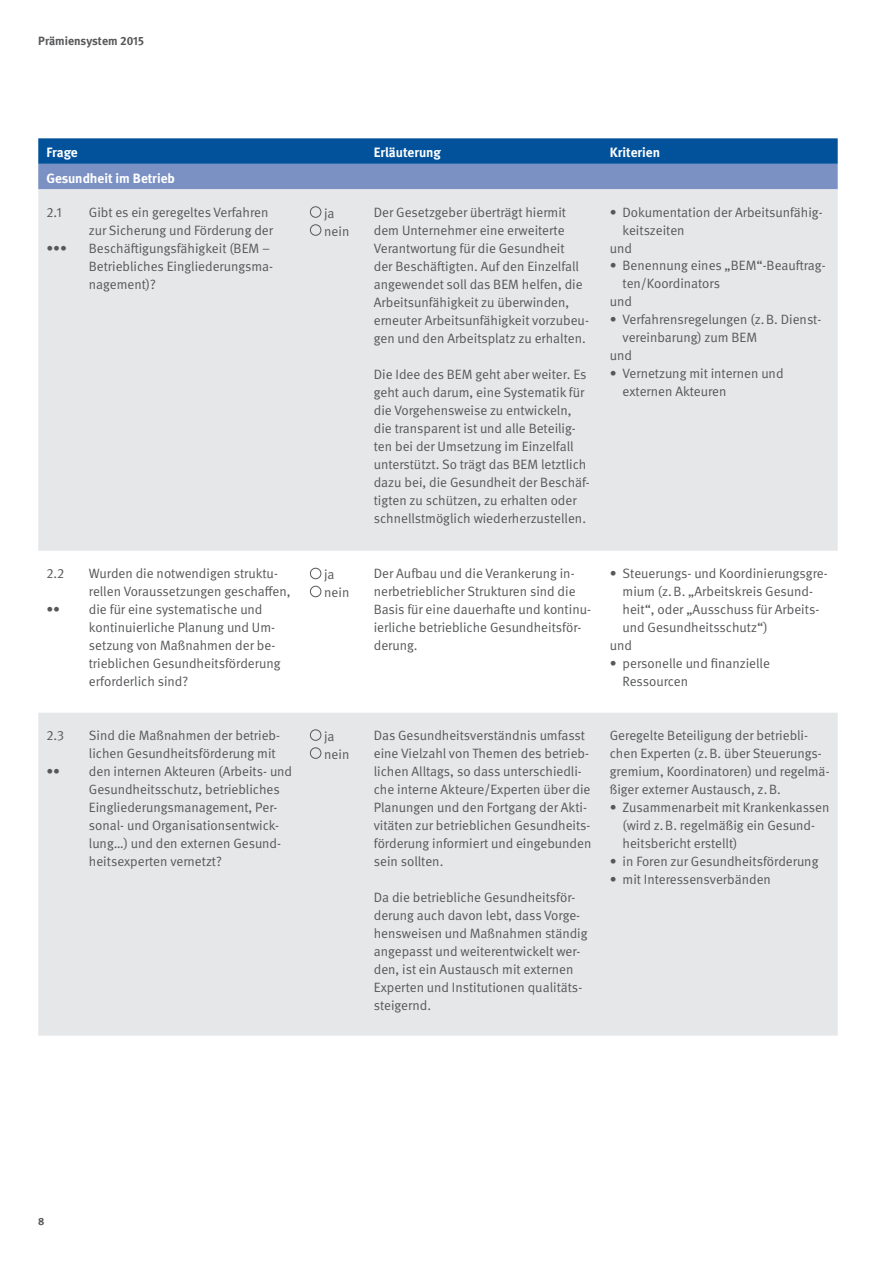
<style>
.page{position:relative;width:893px;height:1263px;background:#fff}
.page>*{position:absolute;margin:0;border:0;box-sizing:border-box;transform-origin:0 0}
.t1{font:13.5px/18px "DGUV Meta";color:#57585a}
.t2{font:700 13.5px "DGUV Meta";color:#fff}
.t3{font:700 12px "DGUV Meta";color:#57585a}
.t4{font:700 10.5px "DGUV Meta";color:#57585a}
</style>
<div class="page">
<svg style="left:38px;top:138px;width:800px;height:51px;background:#4072b0"></svg>
<div style="left:38px;top:189px;width:800px;height:846px;background:#e6e7e9"></div>
<svg style="left:38px;top:551px;width:800px;height:161px"></svg>
<div style="left:310px;top:206px;width:11px;height:12px;border:1px solid #57585a;border-radius:50%"></div>
<div style="left:310px;top:224px;width:11px;height:12px;border:1px solid #57585a;border-radius:50%"></div>
<div style="left:310px;top:568px;width:11px;height:11px;border:1px solid #57585a;border-radius:50%"></div>
<div style="left:310px;top:586px;width:11px;height:11px;border:1px solid #57585a;border-radius:50%"></div>
<div style="left:310px;top:729px;width:11px;height:12px;border:1px solid #57585a;border-radius:50%"></div>
<div style="left:310px;top:747px;width:11px;height:12px;border:1px solid #57585a;border-radius:50%"></div>
<p class="t3" style="left:38px;top:34px;width:107px">Prämiensystem 2015</p>
<p class="t2" style="left:46px;top:144px;width:33px">Frage</p>
<p class="t2" style="left:374px;top:144px;width:69px">Erläuterung</p>
<p class="t2" style="left:610px;top:144px;width:52px">Kriterien</p>
<p class="t2" style="left:46px;top:170px;width:130px">Gesundheit im Betrieb</p>
<p class="t1" style="left:46px;top:203px;width:17px">2.1</p>
<p class="t1" style="left:46px;top:239px;width:22px">•••</p>
<p class="t1" style="left:610px;top:203px;width:214px">• Dokumentation der Arbeitsunfähig-</p>
<p class="t1" style="left:623px;top:221px;width:64px">keitszeiten</p>
<p class="t1" style="left:610px;top:239px;width:24px">und</p>
<p class="t1" style="left:610px;top:257px;width:217px">• Benennung eines „BEM“-Beauftrag-</p>
<p class="t1" style="left:623px;top:275px;width:99px">ten/Koordinators</p>
<p class="t1" style="left:610px;top:293px;width:24px">und</p>
<p class="t1" style="left:610px;top:311px;width:213px">• Verfahrensregelungen (z.B. Dienst-</p>
<p class="t1" style="left:623px;top:329px;width:136px">vereinbarung) zum BEM</p>
<p class="t1" style="left:610px;top:347px;width:24px">und</p>
<p class="t1" style="left:623px;top:365px;width:163px;text-indent:-13px">• Vernetzung mit internen und externen Akteuren</p>
<p class="t1" style="left:89px;top:203px;width:186px">Gibt es ein geregeltes Verfahren zur Sicherung und Förderung der<br>Beschäftigungsfähigkeit (BEM –<br>Betriebliches Eingliederungsma&shy;nagement)?</p>
<p class="t1" style="left:324px;top:204px;width:27px">ja nein</p>
<p class="t1" style="left:374px;top:203px;width:217px">Der Gesetzgeber überträgt hiermit dem Unternehmer eine erweiterte Verantwortung für die Gesundheit<br>der Beschäftigten. Auf den Einzelfall angewendet soll das BEM helfen, die Arbeitsunfähigkeit zu überwinden, erneuter Arbeitsunfähigkeit vorzubeu&shy;gen und den Arbeitsplatz zu erhalten.</p>
<p class="t1" style="left:374px;top:365px;width:218px">Die Idee des BEM geht aber weiter. Es geht auch darum, eine Systematik für die Vorgehensweise zu entwickeln, die transparent ist und alle Beteilig&shy;ten bei der Umsetzung im Einzelfall unterstützt. So trägt das BEM letztlich dazu bei, die Gesundheit der Beschäf&shy;tigten zu schützen, zu erhalten oder schnellstmöglich wiederherzustellen.</p>
<p class="t1" style="left:46px;top:564px;width:19px">2.2</p>
<p class="t1" style="left:46px;top:601px;width:15px">••</p>
<p class="t1" style="left:46px;top:726px;width:19px">2.3</p>
<p class="t1" style="left:46px;top:762px;width:15px">••</p>
<p class="t1" style="left:89px;top:564px;width:203px">Wurden die notwendigen struktu&shy;rellen Voraussetzungen geschaffen, die für eine systematische und kontinuierliche Planung und Um&shy;setzung von Maßnahmen der be&shy;trieblichen Gesundheitsförderung erforderlich sind?</p>
<p class="t1" style="left:324px;top:566px;width:27px">ja nein</p>
<p class="t1" style="left:374px;top:565px;width:219px">Der Aufbau und die Verankerung in&shy;nerbetrieblicher Strukturen sind die<br>Basis für eine dauerhafte und kontinu&shy;ierliche betriebliche Gesundheitsför&shy;derung.</p>
<p class="t1" style="left:610px;top:565px;width:219px">• Steuerungs- und Koordinierungsgre-</p>
<p class="t1" style="left:623px;top:583px;width:192px">mium (z.B. „Arbeitskreis Gesund-</p>
<p class="t1" style="left:623px;top:601px;width:198px">heit“, oder „Ausschuss für Arbeits-</p>
<p class="t1" style="left:623px;top:619px;width:147px">und Gesundheitsschutz“)</p>
<p class="t1" style="left:610px;top:637px;width:24px">und</p>
<p class="t1" style="left:623px;top:655px;width:149px;text-indent:-13px">• personelle und finanzielle<br>Ressourcen</p>
<p class="t1" style="left:89px;top:726px;width:205px">Sind die Maßnahmen der betrieb&shy;lichen Gesundheitsförderung mit den internen Akteuren (Arbeits- und Gesundheitsschutz, betriebliches Eingliederungsmanagement, Per&shy;sonal- und Organisationsentwick&shy;lung…) und den externen Gesund&shy;heitsexperten vernetzt?</p>
<p class="t1" style="left:324px;top:727px;width:27px">ja nein</p>
<p class="t1" style="left:374px;top:726px;width:219px">Das Gesundheitsverständnis umfasst eine Vielzahl von Themen des betrieb&shy;lichen Alltags, so dass unterschiedli&shy;che interne Akteure/Experten über die Planungen und den Fortgang der Akti&shy;vitäten zur betrieblichen Gesundheits&shy;förderung informiert und eingebunden sein sollten.</p>
<p class="t1" style="left:374px;top:888px;width:215px">Da die betriebliche Gesundheitsför&shy;derung auch davon lebt, dass Vorge&shy;hensweisen und Maßnahmen ständig angepasst und weiterentwickelt wer&shy;den, ist ein Austausch mit externen Experten und Institutionen qualitäts&shy;steigernd.</p>
<p class="t1" style="left:610px;top:726px;width:221px">Geregelte Beteiligung der betriebli&shy;chen Experten (z.B. über Steuerungs&shy;gremium, Koordinatoren) und regelmä&shy;ßiger externer Austausch, z.B.</p>
<p class="t1" style="left:623px;top:798px;width:209px;text-indent:-13px">• Zusammenarbeit mit Krankenkassen (wird z.B. regelmäßig ein Gesund&shy;heitsbericht erstellt)</p>
<p class="t1" style="left:610px;top:852px;width:210px">• in Foren zur Gesundheitsförderung</p>
<p class="t1" style="left:610px;top:870px;width:163px">• mit Interessensverbänden</p>
<p class="t4" style="left:38px;top:1215px;width:8px">8</p>
</div>
